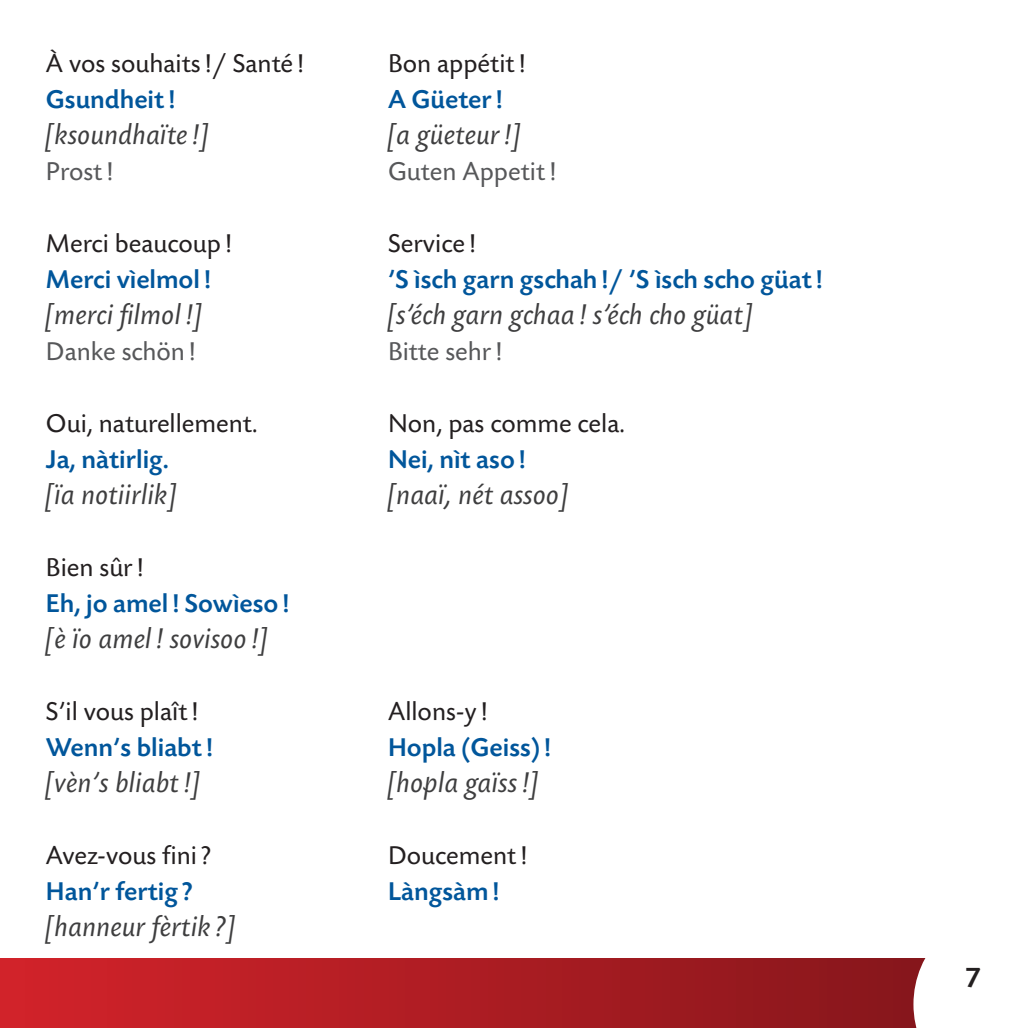
<style>
.page{position:relative;width:1036px;height:1028px;background:#fff}
.page>*{position:absolute;margin:0;border:0;box-sizing:border-box;transform-origin:0 0}
.t1{font:italic 30px "Today SB";color:#3e3e3f}
.t2{font:500 30px "Today SB";color:#231f20}
.t3{font:500 27px "Today SB";color:#01569b}
.t4{font:27px "Today SB";color:#231f20}
.t5{font:27px "Today SB";color:#57585a}
</style>
<div class="page">
<svg style="left:0;top:958px;width:913px;height:69px;background:#ad1c22"></svg>
<svg style="left:0;top:1022px;width:5px;height:6px"></svg>
<svg style="left:913px;top:958px;width:13px;height:70px"></svg>
<p class="t4" style="left:46px;top:48px;width:260px">À vos souhaits!/ Santé !</p>
<p class="t4" style="left:388px;top:48px;width:139px">Bon appétit!</p>
<p class="t3" style="left:46px;top:84px;width:131px">Gsundheit!</p>
<p class="t3" style="left:388px;top:84px;width:116px">A Güeter!</p>
<p class="t1" style="left:46px;top:118px;width:165px">[ksoundhaïte!]</p>
<p class="t1" style="left:388px;top:118px;width:135px">[a güeteur!]</p>
<p class="t5" style="left:46px;top:156px;width:69px">Prost!</p>
<p class="t5" style="left:388px;top:156px;width:170px">Guten Appetit!</p>
<p class="t4" style="left:46px;top:228px;width:188px">Merci beaucoup!</p>
<p class="t4" style="left:388px;top:228px;width:90px">Service !</p>
<p class="t3" style="left:46px;top:264px;width:167px">Merci vìelmol!</p>
<p class="t3" style="left:388px;top:264px;width:436px">’S ìsch garn gschah!/ ’S ìsch scho güat!</p>
<p class="t1" style="left:46px;top:298px;width:159px">[merci filmol!]</p>
<p class="t1" style="left:388px;top:298px;width:367px">[s’éch garn gchaa ! s’éch cho güat]</p>
<p class="t5" style="left:46px;top:336px;width:151px">Danke schön!</p>
<p class="t5" style="left:388px;top:336px;width:116px">Bitte sehr!</p>
<p class="t4" style="left:46px;top:408px;width:213px">Oui, naturellement.</p>
<p class="t4" style="left:388px;top:408px;width:238px">Non, pas comme cela.</p>
<p class="t3" style="left:46px;top:444px;width:124px">Ja, nàtirlig.</p>
<p class="t3" style="left:388px;top:444px;width:139px">Nei, nìt aso!</p>
<p class="t1" style="left:46px;top:478px;width:133px">[ïa notiirlik]</p>
<p class="t1" style="left:388px;top:478px;width:183px">[naaï, nét assoo]</p>
<p class="t4" style="left:46px;top:552px;width:99px">Bien sûr!</p>
<p class="t3" style="left:46px;top:588px;width:245px">Eh, jo amel! Sowìeso!</p>
<p class="t1" style="left:46px;top:622px;width:224px">[è ïo amel! sovisoo !]</p>
<p class="t4" style="left:46px;top:696px;width:154px">S’il vous plaît!</p>
<p class="t4" style="left:388px;top:696px;width:101px">Allons-y !</p>
<p class="t3" style="left:46px;top:732px;width:169px">Wenn’s bliabt!</p>
<p class="t3" style="left:388px;top:732px;width:165px">Hopla (Geiss)!</p>
<p class="t1" style="left:46px;top:766px;width:157px">[vèn’s bliabt!]</p>
<p class="t1" style="left:388px;top:766px;width:153px">[hopla gaïss!]</p>
<p class="t4" style="left:46px;top:840px;width:167px">Avez-vous fini ?</p>
<p class="t4" style="left:388px;top:840px;width:141px">Doucement!</p>
<p class="t3" style="left:46px;top:876px;width:149px">Han’r fertig?</p>
<p class="t3" style="left:388px;top:876px;width:113px">Làngsàm!</p>
<p class="t1" style="left:46px;top:910px;width:192px">[hanneur fèrtik ?]</p>
<p class="t2" style="left:965px;top:961px;width:18px">7</p>
</div>
